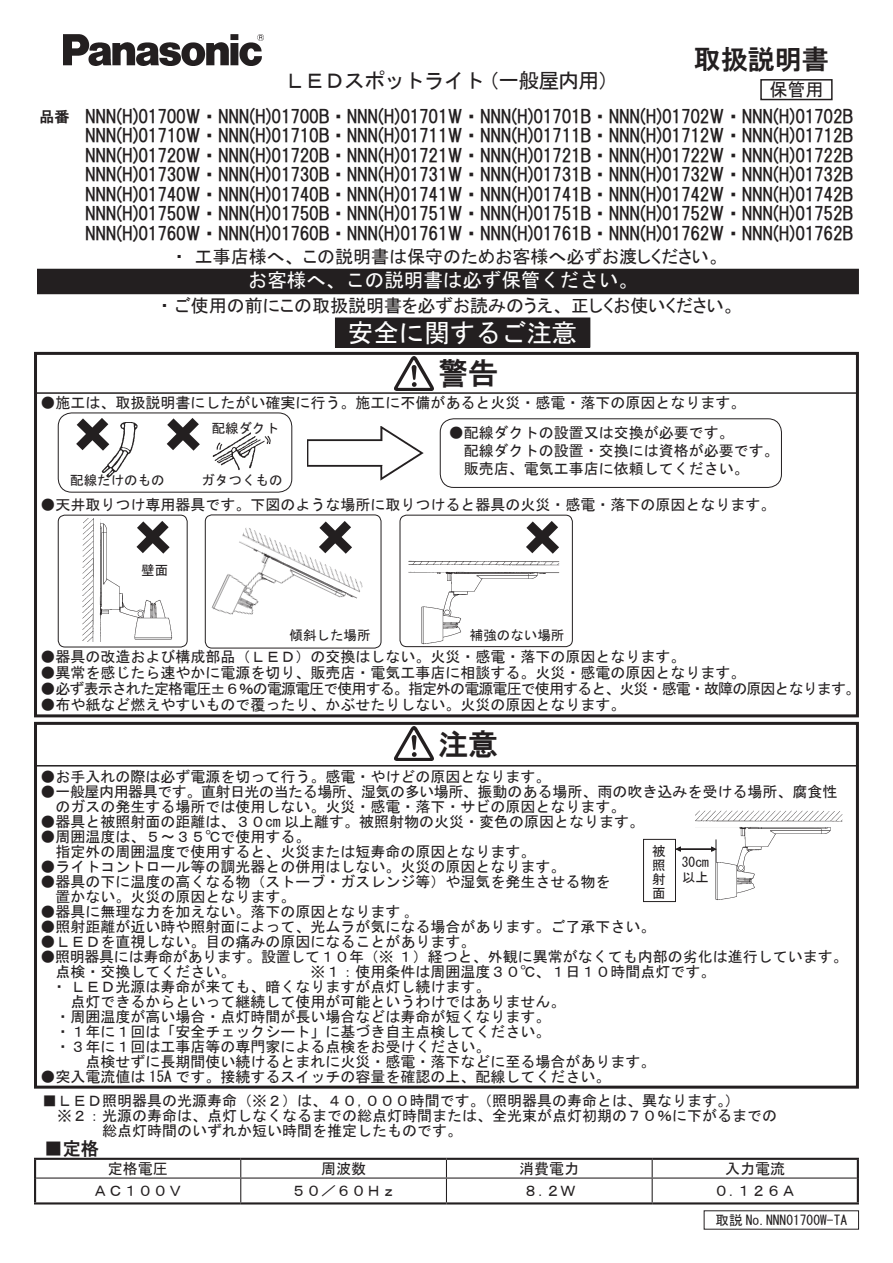
<style>
.page{position:relative;width:893px;height:1263px;background:#fff}
.page>*{position:absolute;margin:0;border:0;box-sizing:border-box;transform-origin:0 0}
.t1{font:30px "HG Gothic E";color:#231f20}
.t2{font:27px "HG Gothic E";color:#231f20}
.t3{font:25.5px "MS Gothic";color:#fff}
.t4{font:21px "MS Gothic";letter-spacing:-.05em;color:#231f20}
.t5{font:19.5px "MS Gothic";color:#fff}
.t6{font:18px/19.5px "HGS Gothic E";letter-spacing:-.02em;color:#231f20;text-align:justify}
.t7{font:18px "MS P Gothic";color:#231f20}
.t8{font:18px "HG Gothic E";color:#231f20}
.t9{font:18px "MS Gothic";color:#231f20}
.t10{font:15px/15px "MS Gothic";color:#231f20}
.t11{font:15px "MS Gothic";letter-spacing:-.06em;color:#231f20}
.t12{font:13.5px/14.2px "MS Gothic";color:#231f20;text-align:justify}
.s1{font-family:"HG Gothic E";font-size:15px}
</style>
<div class="page">
<div style="left:760px;top:79px;width:73px;height:21px;border:2px solid #231f20"></div>
<img style="left:64px;top:34px;width:200px;height:32px">
<hr style="left:36px;top:1177px;width:205px;height:1px;background:#231f20">
<hr style="left:241px;top:1177px;width:205px;height:1px;background:#231f20">
<svg style="left:240px;top:1160px;width:1px;height:42px"></svg>
<hr style="left:446px;top:1177px;width:206px;height:1px;background:#231f20">
<svg style="left:446px;top:1160px;width:1px;height:42px"></svg>
<hr style="left:652px;top:1177px;width:205px;height:1px;background:#231f20">
<svg style="left:652px;top:1160px;width:1px;height:42px"></svg>
<hr style="left:34px;top:1158px;width:207px;height:2px;background:#231f20">
<svg style="left:34px;top:1160px;width:2px;height:18px"></svg>
<hr style="left:241px;top:1158px;width:205px;height:2px;background:#231f20">
<hr style="left:446px;top:1158px;width:206px;height:2px;background:#231f20">
<hr style="left:652px;top:1158px;width:207px;height:2px;background:#231f20">
<svg style="left:857px;top:1160px;width:2px;height:18px"></svg>
<hr style="left:34px;top:1178px;width:2px;height:24px;background:#231f20">
<hr style="left:857px;top:1178px;width:2px;height:24px;background:#231f20">
<hr style="left:34px;top:1202px;width:207px;height:2px;background:#231f20">
<hr style="left:241px;top:1202px;width:205px;height:2px;background:#231f20">
<hr style="left:446px;top:1202px;width:206px;height:2px;background:#231f20">
<hr style="left:652px;top:1202px;width:207px;height:2px;background:#231f20">
<div style="left:335px;top:318px;width:255px;height:29px;background:#231f20"></div>
<div style="left:38px;top:269px;width:820px;height:24px;background:#231f20"></div>
<div style="left:37px;top:269px;width:822px;height:25px;border:2px solid #231f20"></div>
<div style="left:58px;top:413px;width:234px;height:79px;border:1px solid #231f20;border-radius:14px"></div>
<img style="left:102px;top:422px;width:168px;height:55px">
<svg style="left:67px;top:412px;width:52px;height:48px"></svg>
<svg style="left:157px;top:412px;width:52px;height:48px"></svg>
<div style="left:440px;top:418px;width:342px;height:70px;border:1px solid #231f20;border-radius:14px"></div>
<img style="left:307px;top:426px;width:116px;height:54px">
<div style="left:34px;top:352px;width:825px;height:365px;border:3px solid #231f20"></div>
<hr style="left:35px;top:392px;width:823px;height:2px;background:#231f20">
<img style="left:395px;top:357px;width:39px;height:34px">
<img style="left:395px;top:727px;width:39px;height:33px">
<div style="left:34px;top:722px;width:825px;height:367px;border:3px solid #231f20"></div>
<hr style="left:35px;top:765px;width:823px;height:1px;background:#231f20">
<img style="left:715px;top:828px;width:116px;height:72px">
<div style="left:643px;top:839px;width:33px;height:63px;border:1px solid #231f20"></div>
<div style="left:678px;top:849px;width:36px;height:1px;border:1px solid #231f20"></div>
<svg style="left:676px;top:847px;width:4px;height:4px"></svg>
<svg style="left:711px;top:839px;width:6px;height:23px"></svg>
<img style="left:695px;top:810px;width:148px;height:18px">
<div style="left:816px;top:834px;width:6px;height:8px;background:#fff"></div>
<div style="left:723px;top:834px;width:6px;height:7px;background:#fff"></div>
<div style="left:58px;top:515px;width:130px;height:132px;border:1px solid #231f20;border-radius:7px"></div>
<svg style="left:127px;top:514px;width:52px;height:3px"></svg>
<img style="left:82px;top:519px;width:19px;height:123px">
<img style="left:97px;top:520px;width:76px;height:121px">
<div style="left:205px;top:514px;width:176px;height:134px;border:1px solid #231f20;border-radius:7px"></div>
<svg style="left:309px;top:514px;width:53px;height:12px"></svg>
<img style="left:242px;top:526px;width:121px;height:73px">
<img style="left:208px;top:540px;width:143px;height:109px">
<svg style="left:516px;top:514px;width:52px;height:40px"></svg>
<div style="left:400px;top:515px;width:173px;height:132px;border:1px solid #231f20;border-radius:7px"></div>
<img style="left:408px;top:560px;width:152px;height:13px">
<img style="left:419px;top:569px;width:121px;height:79px">
<h3 class="t4" style="left:284px;top:70px;width:336px">ＬＥＤスポットライト（一般屋内用）</h3>
<h2 class="t2" style="left:694px;top:46px;width:136px">取扱説明書</h2>
<p class="t9" style="left:769px;top:81px;width:55px">保管用</p>
<p class="t6" style="left:85px;top:107px;width:770px;text-indent:-46px"><span class="s1">品番</span> NNN(H)01700W・NNN(H)01700B・NNN(H)01701W・NNN(H)01701B・NNN(H)01702W・NNN(H)01702B NNN(H)01710W・NNN(H)01710B・NNN(H)01711W・NNN(H)01711B・NNN(H)01712W・NNN(H)01712B NNN(H)01720W・NNN(H)01720B・NNN(H)01721W・NNN(H)01721B・NNN(H)01722W・NNN(H)01722B NNN(H)01730W・NNN(H)01730B・NNN(H)01731W・NNN(H)01731B・NNN(H)01732W・NNN(H)01732B NNN(H)01740W・NNN(H)01740B・NNN(H)01741W・NNN(H)01741B・NNN(H)01742W・NNN(H)01742B NNN(H)01750W・NNN(H)01750B・NNN(H)01751W・NNN(H)01751B・NNN(H)01752W・NNN(H)01752B NNN(H)01760W・NNN(H)01760B・NNN(H)01761W・NNN(H)01761B・NNN(H)01762W・NNN(H)01762B</p>
<p class="t7" style="left:175px;top:248px;width:547px">・ 工事店様へ、この説明書は保守のためお客様へ必ずお渡しください。</p>
<h3 class="t5" style="left:248px;top:271px;width:391px">お客様へ、この説明書は必ず保管ください。</h3>
<p class="t7" style="left:160px;top:297px;width:577px">・ ご使用の前にこの取扱説明書を必ずお読みのうえ、正しくお使いください。</p>
<h3 class="t3" style="left:348px;top:320px;width:231px">安全に関するご注意</h3>
<h1 class="t1" style="left:438px;top:358px;width:61px">警告</h1>
<p class="t10" style="left:40px;top:395px;width:707px">●施工は、取扱説明書にしたがい確実に行う。施工に不備があると火災・感電・落下の原因となります。</p>
<p class="t12" style="left:212px;top:421px;width:69px">配線ダクト</p>
<p class="t10" style="left:464px;top:423px;width:316px;line-height:18px;text-indent:-15px">●配線ダクトの設置又は交換が必要です。<br>配線ダクトの設置・交換には資格が必要です。販売店、電気工事店に依頼してください。</p>
<p class="t12" style="left:70px;top:473px;width:96px">配線だけのもの</p>
<p class="t12" style="left:202px;top:473px;width:82px">ガタつくもの</p>
<p class="t10" style="left:40px;top:497px;width:736px">●天井取りつけ専用器具です。下図のような場所に取りつけると器具の火災・感電・落下の原因となります。</p>
<p class="t12" style="left:141px;top:563px;width:28px">壁面</p>
<p class="t12" style="left:290px;top:628px;width:82px">傾斜した場所</p>
<p class="t12" style="left:470px;top:628px;width:96px">補強のない場所</p>
<p class="t10" style="left:40px;top:649px;width:646px">●器具の改造および構成部品（ＬＥＤ）の交換はしない。火災・感電・落下の原因となります。</p>
<p class="t10" style="left:40px;top:665px;width:706px">●異常を感じたら速やかに電源を切り、販売店・電気工事店に相談する。火災・感電の原因となります。</p>
<p class="t11" style="left:40px;top:681px;width:821px">●必ず表示された定格電圧±６％の電源電圧で使用する。指定外の電源電圧で使用すると、火災・感電・故障の原因となります。</p>
<p class="t10" style="left:40px;top:697px;width:586px">●布や紙など燃えやすいもので覆ったり、かぶせたりしない。火災の原因となります。</p>
<h1 class="t1" style="left:438px;top:729px;width:61px">注意</h1>
<p class="t10" style="left:40px;top:769px;width:511px">●お手入れの際は必ず電源を切って行う。感電・やけどの原因となります。</p>
<p class="t10" style="left:55px;top:784px;width:783px;text-indent:-15px">●一般屋内用器具です。直射日光の当たる場所、湿気の多い場所、振動のある場所、雨の吹き込みを受ける場所、腐食性のガスの発生する場所では使用しない。火災・感電・落下・サビの原因となります。</p>
<p class="t10" style="left:40px;top:814px;width:605px">●器具と被照射面の距離は、３０cm 以上離す。被照射物の火災・変色の原因となります。</p>
<p class="t10" style="left:55px;top:829px;width:481px;text-indent:-15px">●周囲温度は、５～３５℃で使用する。<br>指定外の周囲温度で使用すると、火災または短寿命の原因となります。</p>
<p class="t10" style="left:40px;top:859px;width:526px">●ライトコントロール等の調光器との併用はしない。火災の原因となります。</p>
<p class="t10" style="left:55px;top:874px;width:556px;text-indent:-15px">●器具の下に温度の高くなる物（ストーブ・ガスレンジ等）や湿気を発生させる物を置かない。火災の原因となります。</p>
<p class="t10" style="left:40px;top:904px;width:373px">●器具に無理な力を加えない。落下の原因となります｡</p>
<p class="t10" style="left:40px;top:919px;width:616px">●照射距離が近い時や照射面によって、光ムラが気になる場合があります。ご了承下さい。</p>
<p class="t10" style="left:40px;top:934px;width:436px">●ＬＥＤを直視しない。目の痛みの原因になることがあります。</p>
<p class="t10" style="left:40px;top:949px;width:809px">●照明器具には寿命があります。設置して１０年（※ １）経つと、外観に異常がなくても内部の劣化は進行しています。　点検・交換してください。</p>
<p class="t12" style="left:652px;top:844px;width:15px">被照射面</p>
<p class="t12" style="left:682px;top:854px;width:28px;line-height:15.8px">30cm以上</p>
<p class="t10" style="left:310px;top:964px;width:406px">※１：使用条件は周囲温度３０℃、１日１０時間点灯です。</p>
<p class="t10" style="left:52px;top:979px;width:440px">・ＬＥＤ光源は寿命が来ても、暗くなりますが点灯し続けます。</p>
<p class="t10" style="left:70px;top:994px;width:496px">点灯できるからといって継続して使用が可能というわけではありません。</p>
<p class="t10" style="left:40px;top:1009px;width:511px">　・周囲温度が高い場合・点灯時間が長い場合などは寿命が短くなります。</p>
<p class="t10" style="left:40px;top:1024px;width:511px">　・１年に１回は「安全チェックシート」に基づき自主点検してください。</p>
<p class="t10" style="left:40px;top:1039px;width:451px">　・３年に１回は工事店等の専門家による点検をお受けください。</p>
<p class="t10" style="left:40px;top:1054px;width:616px">　　　点検せずに長期間使い続けるとまれに火災・感電・落下などに至る場合があります。</p>
<p class="t10" style="left:40px;top:1069px;width:571px">●突入電流値は 15A です。接続するスイッチの容量を確認の上、配線してください。</p>
<p class="t10" style="left:42px;top:1093px;width:699px">■ＬＥＤ照明器具の光源寿命（※２）は、４０，０００時間です。（照明器具の寿命とは、異なります。）</p>
<p class="t10" style="left:57px;top:1108px;width:721px">※２：光源の寿命は、点灯しなくなるまでの総点灯時間または、全光束が点灯初期の７０％に下がるまでの</p>
<p class="t10" style="left:102px;top:1123px;width:361px">総点灯時間のいずれか短い時間を推定したものです。</p>
<p class="t8" style="left:45px;top:1139px;width:55px">■定格</p>
<p class="t10" style="left:108px;top:1161px;width:61px">定格電圧</p>
<p class="t10" style="left:321px;top:1161px;width:46px">周波数</p>
<p class="t10" style="left:519px;top:1161px;width:61px">消費電力</p>
<p class="t10" style="left:725px;top:1161px;width:61px">入力電流</p>
<p class="t10" style="left:93px;top:1183px;width:91px">ＡＣ１００Ｖ</p>
<p class="t10" style="left:291px;top:1183px;width:106px">５０／６０Ｈｚ</p>
<p class="t10" style="left:523px;top:1183px;width:54px">８．２Ｗ</p>
<p class="t10" style="left:714px;top:1183px;width:84px">０．１２６Ａ</p>
<p class="t12" style="left:715px;top:1213px;width:133px">取説 No.NNN01700W-TA</p>
</div>
